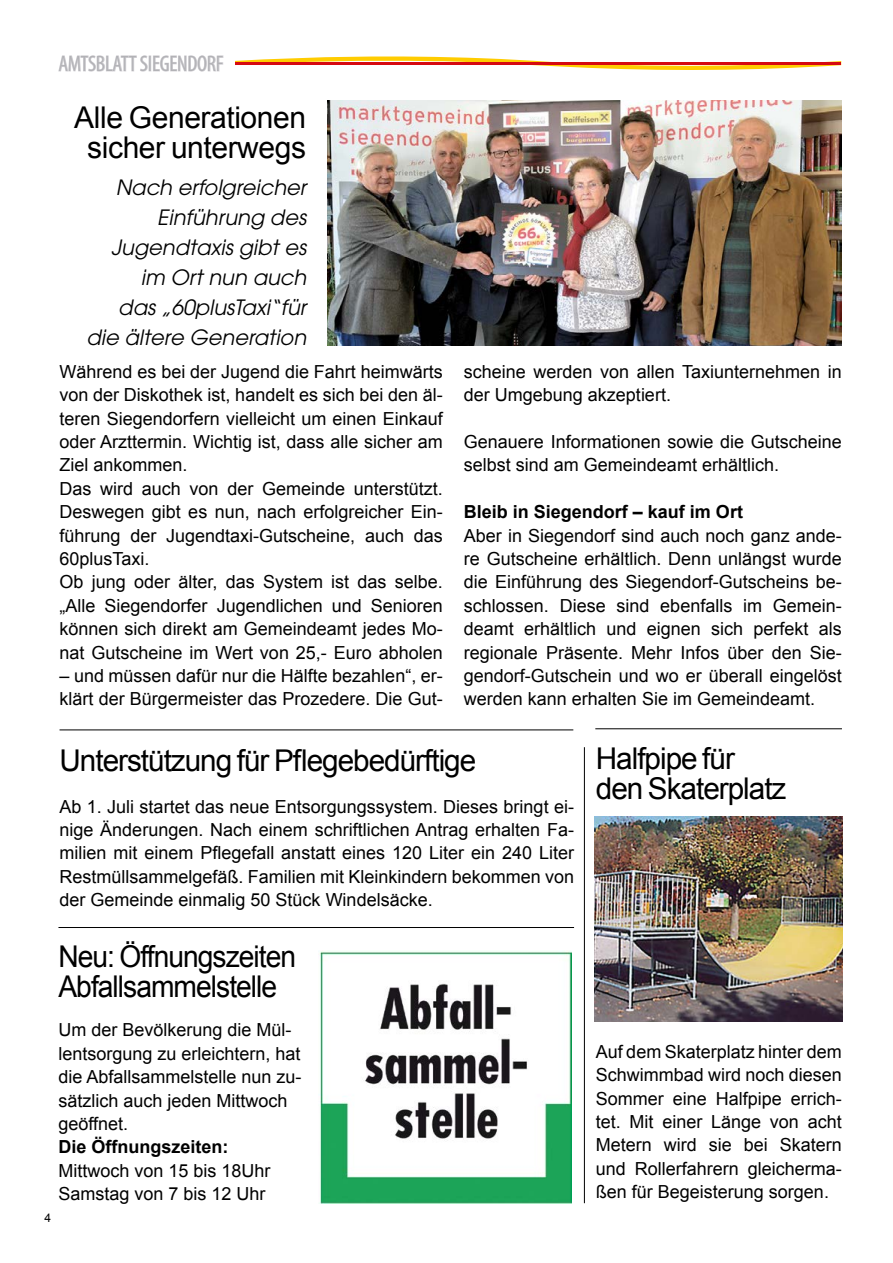
<style>
.page{position:relative;width:893px;height:1263px;background:#fff}
.page>*{position:absolute;margin:0;border:0;box-sizing:border-box;transform-origin:0 0}
.t1{font:30px/30px "Arial";letter-spacing:-.035em;color:#000}
.t2{font:30px/30px "Arial";letter-spacing:-.035em;color:#000;scale:.94 1}
.t3{font:30px/30px "Arial";letter-spacing:-.015em;color:#000;text-align:center}
.t4{font:condensed 22.5px "Myriad Pro";letter-spacing:-.01em;color:#b2b2b6}
.t5{font:italic 21px/30px "Avant Garde";color:#000;text-align:right}
.t6{font:18px/23.4px "Arial";color:#000}
.t7{font:700 18px "Arial";color:#000}
.t8{font:12px "Arial";color:#000}
</style>
<div class="page">
<svg style="left:58px;top:55px;width:166px;height:17px"></svg>
<svg style="left:235px;top:56px;width:606px;height:14px"></svg>
<hr style="left:235px;top:62px;width:606px;height:3px;background:#d50911">
<img style="left:327px;top:101px;width:515px;height:244px">
<hr style="left:60px;top:729px;width:513px;height:1px;background:#000">
<img style="left:595px;top:817px;width:247px;height:204px">
<hr style="left:58px;top:927px;width:516px;height:1px;background:#000">
<hr style="left:584px;top:747px;width:1px;height:456px;background:#000">
<hr style="left:595px;top:728px;width:247px;height:1px;background:#000">
<img style="left:319px;top:950px;width:253px;height:253px">
<p class="t4" style="left:58px;top:50px;width:167px">AMTSBLATT SIEGENDORF</p>
<h1 class="t3" style="left:74px;top:102px;width:233px">Alle Generationen sicher unterwegs</h1>
<p class="t5" style="left:87px;top:172px;width:221px">Nach erfolgreicher<br>Einführung des<br>Jugendtaxis gibt es im Ort nun auch<br>das „60plusTaxi“für die ältere Generation</p>
<p class="t6" style="left:60px;top:360px;width:385px">Während es bei der Jugend die Fahrt heimwärts von der Diskothek ist, handelt es sich bei den äl&shy;teren Siegendorfern vielleicht um einen Einkauf oder Arzttermin. Wichtig ist, dass alle sicher am Ziel ankommen.<br>Das wird auch von der Gemeinde unterstützt.<br>Deswegen gibt es nun, nach erfolgreicher Ein&shy;führung der Jugendtaxi-Gutscheine, auch das 60plusTaxi.<br>Ob jung oder älter, das System ist das selbe. „Alle Siegendorfer Jugendlichen und Senioren können sich direkt am Gemeindeamt jedes Mo&shy;nat Gutscheine im Wert von 25,- Euro abholen</p>
<p class="t6" style="left:60px;top:664px;width:385px">– und müssen dafür nur die Hälfte bezahlen“, er&shy;klärt der Bürgermeister das Prozedere. Die Gut-</p>
<p class="t6" style="left:464px;top:360px;width:380px">scheine werden von allen Taxiunternehmen in der Umgebung akzeptiert.</p>
<p class="t6" style="left:464px;top:430px;width:380px">Genauere Informationen sowie die Gutscheine selbst sind am Gemeindeamt erhältlich.</p>
<p class="t7" style="left:464px;top:500px;width:281px">Bleib in Siegendorf – kauf im Ort</p>
<p class="t6" style="left:464px;top:524px;width:380px;text-align:justify">Aber in Siegendorf sind auch noch ganz ande&shy;re Gutscheine erhältlich. Denn unlängst wurde die Einführung des Siegendorf-Gutscheins be&shy;schlossen. Diese sind ebenfalls im Gemein&shy;deamt erhältlich und eignen sich perfekt als regionale Präsente. Mehr Infos über den Sie&shy;gendorf-Gutschein und wo er überall eingelöst werden kann erhalten Sie im Gemeindeamt.</p>
<h1 class="t1" style="left:60px;top:746px;width:418px">Unterstützung für Pflegebedürftige</h1>
<p class="t6" style="left:60px;top:795px;width:516px;text-align:justify">Ab 1. Juli startet das neue Entsorgungssystem. Dieses bringt ei&shy;nige Änderungen. Nach einem schriftlichen Antrag erhalten Fa&shy;milien mit einem Pflegefall anstatt eines 120 Liter ein 240 Liter Restmüllsammelgefäß. Familien mit Kleinkindern bekommen von der Gemeinde einmalig 50 Stück Windelsäcke.</p>
<h1 class="t2" style="left:58px;top:941px;width:254px">Neu: Öffnungszeiten<br>Abfallsammelstelle</h1>
<p class="t6" style="left:58px;top:1018px;width:245px">Um der Bevölkerung die Mül&shy;lentsorgung zu erleichtern, hat die Abfallsammelstelle nun zu&shy;sätzlich auch jeden Mittwoch geöffnet.</p>
<p class="t7" style="left:58px;top:1135px;width:172px">Die Öffnungszeiten:</p>
<p class="t6" style="left:58px;top:1159px;width:214px">Mittwoch von 15 bis 18Uhr<br>Samstag von 7 bis 12 Uhr</p>
<p class="t8" style="left:45px;top:1210px;width:8px">4</p>
<h1 class="t1" style="left:596px;top:744px;width:192px">Halfpipe für den Skaterplatz</h1>
<p class="t6" style="left:596px;top:1040px;width:247px;text-align:justify">Auf dem Skaterplatz hinter dem Schwimmbad wird noch diesen Sommer eine Halfpipe errich&shy;tet. Mit einer Länge von acht Metern wird sie bei Skatern und Rollerfahrern gleicherma&shy;ßen für Begeisterung sorgen.</p>
</div>
